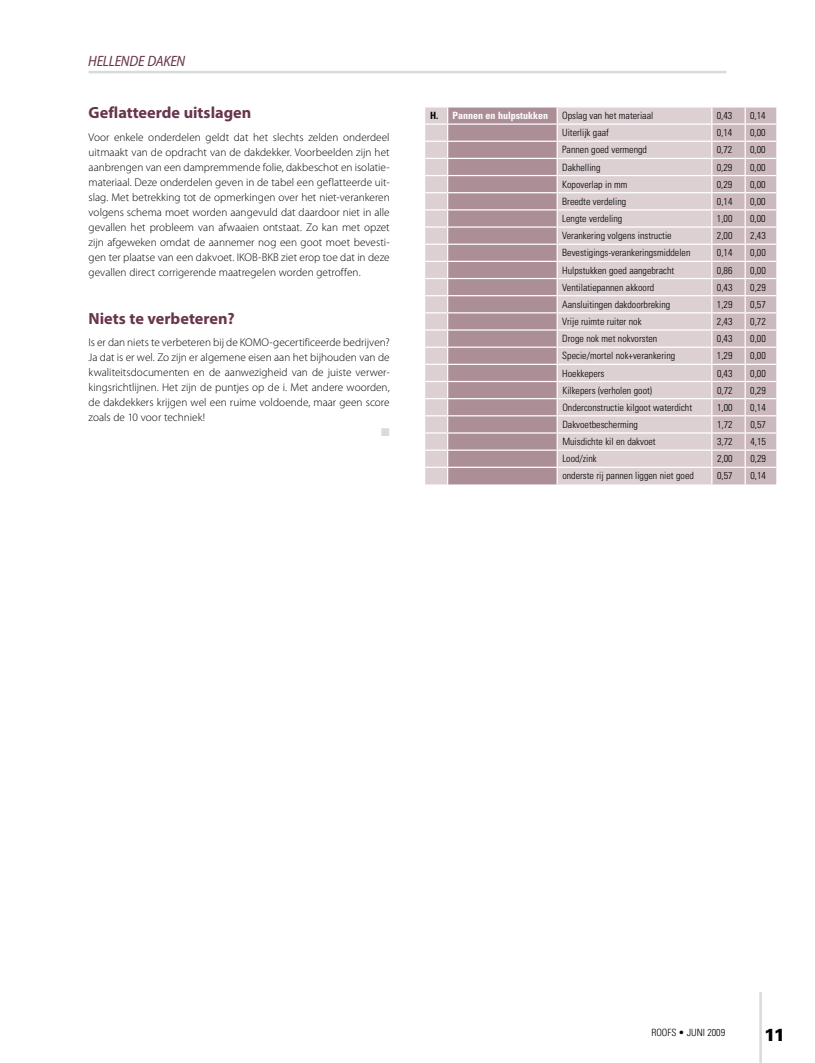
<style>
.page{position:relative;width:815px;height:1063px;background:#fff}
.page>*{position:absolute;margin:0;border:0;box-sizing:border-box;transform-origin:0 0}
.t1{font:900 17.5px "Univers LT Std";color:#000}
.t2{font:700 16.25px "Myriad Pro";color:#68354c}
.t3{font:italic semi-condensed 15px "Myriad Pro";letter-spacing:-.015em;color:#68354c}
.t4{font:300 11.25px/15px "Myriad Pro";color:#000;text-align:justify}
.t5{font:11.25px "Zapf Dingbats Std";color:#d9dadb}
.t6{font:300 condensed 10px "Univers LT Std";color:#000}
.t7{font:700 condensed 10px "Univers LT Std";color:#fff}
.s1{color:#000}
</style>
<div class="page">
<hr style="left:759px;top:992px;width:3px;height:71px;background:#d9dadb">
<hr style="left:89px;top:71px;width:637px;height:2px;background:#d9dadb">
<div style="left:558px;top:108px;width:153px;height:376px;background:#dcd0d3"></div>
<div style="left:448px;top:108px;width:109px;height:376px;background:#ac8e97"></div>
<hr style="left:448px;top:123px;width:109px;height:2px;background:#fff">
<hr style="left:557px;top:123px;width:155px;height:2px;background:#fff">
<hr style="left:448px;top:141px;width:109px;height:1px;background:#fff">
<hr style="left:557px;top:141px;width:155px;height:1px;background:#fff">
<hr style="left:448px;top:158px;width:109px;height:1px;background:#fff">
<hr style="left:557px;top:158px;width:155px;height:1px;background:#fff">
<hr style="left:448px;top:175px;width:109px;height:1px;background:#fff">
<hr style="left:557px;top:175px;width:155px;height:1px;background:#fff">
<hr style="left:448px;top:192px;width:109px;height:1px;background:#fff">
<hr style="left:557px;top:192px;width:155px;height:1px;background:#fff">
<hr style="left:448px;top:209px;width:109px;height:2px;background:#fff">
<hr style="left:557px;top:209px;width:155px;height:2px;background:#fff">
<hr style="left:448px;top:226px;width:109px;height:2px;background:#fff">
<hr style="left:557px;top:226px;width:155px;height:2px;background:#fff">
<hr style="left:448px;top:244px;width:109px;height:1px;background:#fff">
<hr style="left:557px;top:244px;width:155px;height:1px;background:#fff">
<hr style="left:448px;top:261px;width:109px;height:1px;background:#fff">
<hr style="left:557px;top:261px;width:155px;height:1px;background:#fff">
<hr style="left:448px;top:278px;width:109px;height:1px;background:#fff">
<hr style="left:557px;top:278px;width:155px;height:1px;background:#fff">
<hr style="left:448px;top:295px;width:109px;height:1px;background:#fff">
<hr style="left:557px;top:295px;width:155px;height:1px;background:#fff">
<hr style="left:448px;top:312px;width:109px;height:1px;background:#fff">
<hr style="left:557px;top:312px;width:155px;height:1px;background:#fff">
<hr style="left:448px;top:329px;width:109px;height:2px;background:#fff">
<hr style="left:557px;top:329px;width:155px;height:2px;background:#fff">
<hr style="left:448px;top:347px;width:109px;height:1px;background:#fff">
<hr style="left:557px;top:347px;width:155px;height:1px;background:#fff">
<hr style="left:448px;top:364px;width:109px;height:1px;background:#fff">
<hr style="left:557px;top:364px;width:155px;height:1px;background:#fff">
<hr style="left:448px;top:381px;width:109px;height:1px;background:#fff">
<hr style="left:557px;top:381px;width:155px;height:1px;background:#fff">
<hr style="left:448px;top:398px;width:109px;height:1px;background:#fff">
<hr style="left:557px;top:398px;width:155px;height:1px;background:#fff">
<hr style="left:448px;top:415px;width:109px;height:1px;background:#fff">
<hr style="left:557px;top:415px;width:155px;height:1px;background:#fff">
<hr style="left:448px;top:432px;width:109px;height:2px;background:#fff">
<hr style="left:557px;top:432px;width:155px;height:2px;background:#fff">
<hr style="left:448px;top:450px;width:109px;height:1px;background:#fff">
<hr style="left:557px;top:450px;width:155px;height:1px;background:#fff">
<hr style="left:448px;top:467px;width:109px;height:1px;background:#fff">
<svg style="left:425px;top:108px;width:23px;height:376px;background:#dfd5d8"></svg>
<hr style="left:557px;top:467px;width:155px;height:1px;background:#fff">
<svg style="left:557px;top:123px;width:1px;height:345px"></svg>
<svg style="left:711px;top:107px;width:65px;height:377px;background:#d0c0c4"></svg>
<h3 class="t3" style="left:88px;top:53px;width:99px">HELLENDE DAKEN</h3>
<h2 class="t2" style="left:89px;top:102px;width:164px">Geflatteerde uitslagen</h2>
<p class="t4" style="left:89px;top:129px;width:303px">Voor enkele onderdelen geldt dat het slechts zelden onderdeel uitmaakt van de opdracht van de dakdekker. Voorbeelden zijn het aanbrengen van een dampremmende folie, dakbeschot en isolatie&shy;materiaal. Deze onderdelen geven in de tabel een geflatteerde uit&shy;slag. Met betrekking tot de opmerkingen over het niet-verankeren volgens schema moet worden aangevuld dat daardoor niet in alle gevallen het probleem van afwaaien ontstaat. Zo kan met opzet zijn afgeweken omdat de aannemer nog een goot moet bevesti&shy;gen ter plaatse van een dakvoet. IKOB-BKB ziet erop toe dat in deze gevallen direct corrigerende maatregelen worden getroffen.</p>
<h2 class="t2" style="left:89px;top:308px;width:148px">Niets te verbeteren?</h2>
<p class="t4" style="left:89px;top:335px;width:303px">Is er dan niets te verbeteren bij de KOMO-gecertificeerde bedrijven?<br>Ja dat is er wel. Zo zijn er algemene eisen aan het bijhouden van de kwaliteitsdocumenten en de aanwezigheid van de juiste verwer&shy;kingsrichtlijnen. Het zijn de puntjes op de i. Met andere woorden, de dakdekkers krijgen wel een ruime voldoende, maar geen score zoals de 10 voor techniek!</p>
<p class="t5" style="left:381px;top:427px;width:10px">■</p>
<p class="t7" style="left:430px;top:109px;width:119px"><span class="s1">H.</span> Pannen en hulpstukken</p>
<p class="t6" style="left:562px;top:110px;width:93px">Opslag van het materiaal</p>
<p class="t6" style="left:717px;top:110px;width:17px">0,43</p>
<p class="t6" style="left:750px;top:110px;width:17px">0,14</p>
<p class="t6" style="left:562px;top:127px;width:48px">Uiterlijk gaaf</p>
<p class="t6" style="left:717px;top:127px;width:17px">0,14</p>
<p class="t6" style="left:750px;top:127px;width:17px">0,00</p>
<p class="t6" style="left:562px;top:144px;width:86px">Pannen goed vermengd</p>
<p class="t6" style="left:717px;top:144px;width:17px">0,72</p>
<p class="t6" style="left:750px;top:144px;width:17px">0,00</p>
<p class="t6" style="left:562px;top:161px;width:40px">Dakhelling</p>
<p class="t6" style="left:717px;top:161px;width:17px">0,29</p>
<p class="t6" style="left:750px;top:161px;width:17px">0,00</p>
<p class="t6" style="left:562px;top:178px;width:67px">Kopoverlap in mm</p>
<p class="t6" style="left:717px;top:178px;width:17px">0,29</p>
<p class="t6" style="left:750px;top:178px;width:17px">0,00</p>
<p class="t6" style="left:562px;top:195px;width:66px">Breedte verdeling</p>
<p class="t6" style="left:717px;top:195px;width:17px">0,14</p>
<p class="t6" style="left:750px;top:195px;width:17px">0,00</p>
<p class="t6" style="left:562px;top:213px;width:62px">Lengte verdeling</p>
<p class="t6" style="left:717px;top:213px;width:17px">1,00</p>
<p class="t6" style="left:750px;top:213px;width:17px">0,00</p>
<p class="t6" style="left:562px;top:230px;width:111px">Verankering volgens instructie</p>
<p class="t6" style="left:717px;top:230px;width:17px">2,00</p>
<p class="t6" style="left:750px;top:230px;width:17px">2,43</p>
<p class="t6" style="left:562px;top:247px;width:130px">Bevestigings-verankeringsmiddelen</p>
<p class="t6" style="left:717px;top:247px;width:17px">0,14</p>
<p class="t6" style="left:750px;top:247px;width:17px">0,00</p>
<p class="t6" style="left:562px;top:264px;width:114px">Hulpstukken goed aangebracht</p>
<p class="t6" style="left:717px;top:264px;width:17px">0,86</p>
<p class="t6" style="left:750px;top:264px;width:17px">0,00</p>
<p class="t6" style="left:562px;top:281px;width:94px">Ventilatiepannen akkoord</p>
<p class="t6" style="left:717px;top:281px;width:17px">0,43</p>
<p class="t6" style="left:750px;top:281px;width:17px">0,29</p>
<p class="t6" style="left:562px;top:298px;width:109px">Aansluitingen dakdoorbreking</p>
<p class="t6" style="left:717px;top:298px;width:17px">1,29</p>
<p class="t6" style="left:750px;top:298px;width:17px">0,57</p>
<p class="t6" style="left:562px;top:316px;width:81px">Vrije ruimte ruiter nok</p>
<p class="t6" style="left:717px;top:316px;width:17px">2,43</p>
<p class="t6" style="left:750px;top:316px;width:17px">0,72</p>
<p class="t6" style="left:562px;top:333px;width:97px">Droge nok met nokvorsten</p>
<p class="t6" style="left:717px;top:333px;width:17px">0,43</p>
<p class="t6" style="left:750px;top:333px;width:17px">0,00</p>
<p class="t6" style="left:562px;top:350px;width:114px">Specie/mortel nok+verankering</p>
<p class="t6" style="left:717px;top:350px;width:17px">1,29</p>
<p class="t6" style="left:750px;top:350px;width:17px">0,00</p>
<p class="t6" style="left:562px;top:367px;width:44px">Hoekkepers</p>
<p class="t6" style="left:717px;top:367px;width:17px">0,43</p>
<p class="t6" style="left:750px;top:367px;width:17px">0,00</p>
<p class="t6" style="left:562px;top:384px;width:91px">Kilkepers (verholen goot)</p>
<p class="t6" style="left:717px;top:384px;width:17px">0,72</p>
<p class="t6" style="left:750px;top:384px;width:17px">0,29</p>
<p class="t6" style="left:562px;top:401px;width:131px">Onderconstructie kilgoot waterdicht</p>
<p class="t6" style="left:717px;top:401px;width:17px">1,00</p>
<p class="t6" style="left:750px;top:401px;width:17px">0,14</p>
<p class="t6" style="left:562px;top:418px;width:77px">Dakvoetbescherming</p>
<p class="t6" style="left:717px;top:418px;width:17px">1,72</p>
<p class="t6" style="left:750px;top:418px;width:17px">0,57</p>
<p class="t6" style="left:562px;top:436px;width:95px">Muisdichte kil en dakvoet</p>
<p class="t6" style="left:717px;top:436px;width:17px">3,72</p>
<p class="t6" style="left:750px;top:436px;width:17px">4,15</p>
<p class="t6" style="left:562px;top:453px;width:36px">Lood/zink</p>
<p class="t6" style="left:717px;top:453px;width:17px">2,00</p>
<p class="t6" style="left:750px;top:453px;width:17px">0,29</p>
<p class="t6" style="left:562px;top:470px;width:133px">onderste rij pannen liggen niet goed</p>
<p class="t6" style="left:717px;top:470px;width:17px">0,57</p>
<p class="t6" style="left:750px;top:470px;width:17px">0,14</p>
<p class="t6" style="left:651px;top:1027px;width:75px">ROOFS • JUNI 2009</p>
<h1 class="t1" style="left:764px;top:1024px;width:23px">11</h1>
</div>
